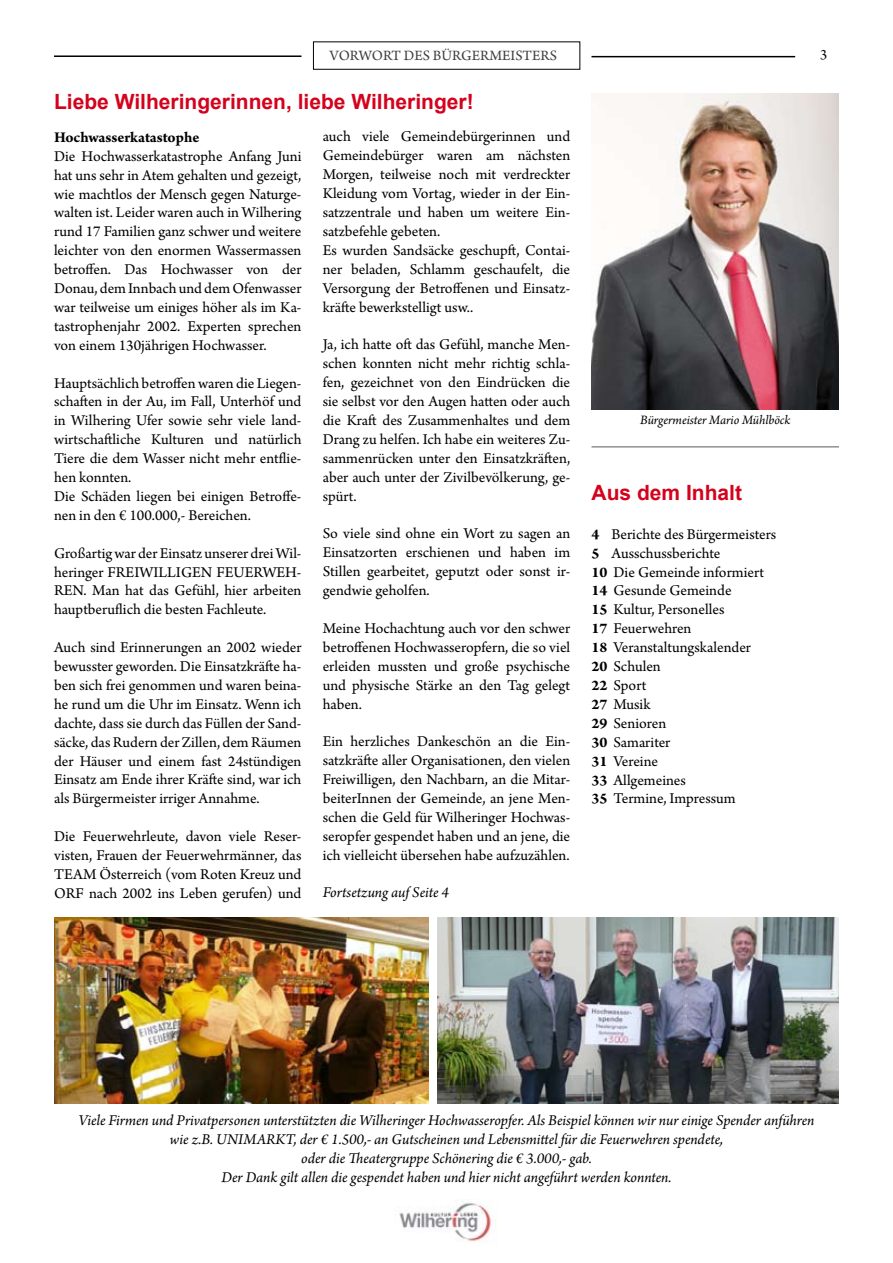
<style>
.page{position:relative;width:893px;height:1263px;background:#fff}
.page>*{position:absolute;margin:0;border:0;box-sizing:border-box;transform-origin:0 0}
.t1{font:700 21px "Arial";color:#d4021d}
.t2{font:15.75px/18.9px "Arno Pro";color:#000;text-align:justify}
.t3{font:italic 15.75px/18.9px "Arno Pro";letter-spacing:-.005em;color:#000;text-align:center}
.t4{font:700 15.75px "Arno Pro";letter-spacing:-.005em;color:#000}
.t5{font:15px "Arno Pro";color:#3e3e40}
.t6{font:15px "Arno Pro";color:#000}
.t7{font:italic 13.5px "Arno Pro";letter-spacing:-.005em;color:#000}
.s1{font-weight:700}
</style>
<div class="page">
<img style="left:399px;top:1202px;width:92px;height:40px">
<hr style="left:591px;top:56px;width:204px;height:1px;background:#000">
<hr style="left:54px;top:55px;width:247px;height:2px;background:#000">
<img style="left:591px;top:94px;width:248px;height:315px">
<hr style="left:591px;top:446px;width:248px;height:1px;background:#58585a">
<img style="left:54px;top:917px;width:374px;height:187px">
<img style="left:438px;top:917px;width:401px;height:186px">
<p class="t5" style="left:330px;top:47px;width:229px">VORWORT DES BÜRGERMEISTERS</p>
<h1 class="t1" style="left:54px;top:87px;width:421px">Liebe Wilheringerinnen, liebe Wilheringer!</h1>
<p class="t4" style="left:54px;top:128px;width:147px">Hochwasserkatastophe</p>
<p class="t2" style="left:54px;top:147px;width:249px">Die Hochwasserkatastrophe Anfang Juni hat uns sehr in Atem gehalten und gezeigt, wie machtlos der Mensch gegen Naturge&shy;walten ist. Leider waren auch in Wilhering rund 17 Familien ganz schwer und weitere leichter von den enormen Wassermassen betroffen. Das Hochwasser von der Donau, dem Innbach und dem Ofenwasser war teilweise um einiges höher als im Ka&shy;tastrophenjahr 2002. Experten sprechen von einem 130jährigen Hochwasser.</p>
<p class="t2" style="left:54px;top:374px;width:249px;text-align:left">Hauptsächlich betroffen waren die Liegen&shy;schaften in der Au, im Fall, Unterhöf und in Wilhering Ufer sowie sehr viele land&shy;wirtschaftliche Kulturen und natürlich Tiere die dem Wasser nicht mehr entflie&shy;hen konnten.<br>Die Schäden liegen bei einigen Betroffe&shy;nen in den € 100.000,- Bereichen.</p>
<p class="t2" style="left:54px;top:544px;width:249px">Großartig war der Einsatz unserer drei Wil&shy;heringer FREIWILLIGEN FEUERWEH-REN. Man hat das Gefühl, hier arbeiten hauptberuflich die besten Fachleute.</p>
<p class="t2" style="left:54px;top:639px;width:249px">Auch sind Erinnerungen an 2002 wieder bewusster geworden. Die Einsatzkräfte ha&shy;ben sich frei genommen und waren beina&shy;he rund um die Uhr im Einsatz. Wenn ich dachte, dass sie durch das Füllen der Sand&shy;säcke, das Rudern der Zillen, dem Räumen der Häuser und einem fast 24stündigen Einsatz am Ende ihrer Kräfte sind, war ich als Bürgermeister irriger Annahme.</p>
<p class="t2" style="left:54px;top:828px;width:249px">Die Feuerwehrleute, davon viele Reser&shy;visten, Frauen der Feuerwehrmänner, das TEAM Österreich (vom Roten Kreuz und ORF nach 2002 ins Leben gerufen) und</p>
<p class="t2" style="left:323px;top:128px;width:249px;text-align:left">auch viele Gemeindebürgerinnen und Gemeindebürger waren am nächsten Morgen, teilweise noch mit verdreckter Kleidung vom Vortag, wieder in der Ein&shy;satzzentrale und haben um weitere Ein&shy;satzbefehle gebeten.<br>Es wurden Sandsäcke geschupft, Contai&shy;ner beladen, Schlamm geschaufelt, die Versorgung der Betroffenen und Einsatz&shy;kräfte bewerkstelligt usw..</p>
<p class="t2" style="left:323px;top:336px;width:249px">Ja, ich hatte oft das Gefühl, manche Men&shy;schen konnten nicht mehr richtig schla&shy;fen, gezeichnet von den Eindrücken die sie selbst vor den Augen hatten oder auch die Kraft des Zusammenhaltes und dem Drang zu helfen. Ich habe ein weiteres Zu&shy;sammenrücken unter den Einsatzkräften, aber auch unter der Zivilbevölkerung, ge&shy;spürt.</p>
<p class="t2" style="left:323px;top:525px;width:249px">So viele sind ohne ein Wort zu sagen an Einsatzorten erschienen und haben im Stillen gearbeitet, geputzt oder sonst ir&shy;gendwie geholfen.</p>
<p class="t2" style="left:323px;top:619px;width:249px">Meine Hochachtung auch vor den schwer betroffenen Hochwasseropfern, die so viel erleiden mussten und große psychische und physische Stärke an den Tag gelegt haben.</p>
<p class="t2" style="left:323px;top:733px;width:249px">Ein herzliches Dankeschön an die Ein&shy;satzkräfte aller Organisationen, den vielen Freiwilligen, den Nachbarn, an die Mitar&shy;beiterInnen der Gemeinde, an jene Men&shy;schen die Geld für Wilheringer Hochwas&shy;seropfer gespendet haben und an jene, die ich vielleicht übersehen habe aufzuzählen.</p>
<p class="t3" style="left:323px;top:884px;width:128px">Fortsetzung auf Seite 4</p>
<p class="t7" style="left:640px;top:412px;width:151px">Bürgermeister Mario Mühlböck</p>
<h1 class="t1" style="left:591px;top:479px;width:152px">Aus dem Inhalt</h1>
<p class="t2" style="left:591px;top:525px;width:186px;text-align:left"><span class="s1">4</span> Berichte des Bürgermeisters<br><span class="s1">5</span> Ausschussberichte<br><span class="s1">10</span> Die Gemeinde informiert<br><span class="s1">14</span> Gesunde Gemeinde<br><span class="s1">15</span> Kultur, Personelles<br><span class="s1">17</span> Feuerwehren<br><span class="s1">18</span> Veranstaltungskalender<br><span class="s1">20</span> Schulen<br><span class="s1">22</span> Sport<br><span class="s1">27</span> Musik<br><span class="s1">29</span> Senioren<br><span class="s1">30</span> Samariter<br><span class="s1">31</span> Vereine<br><span class="s1">33</span> Allgemeines<br><span class="s1">35</span> Termine, Impressum</p>
<p class="t6" style="left:820px;top:46px;width:9px">3</p>
<p class="t3" style="left:78px;top:1111px;width:738px">Viele Firmen und Privatpersonen unterstützten die Wilheringer Hochwasseropfer. Als Beispiel können wir nur einige Spender anführen wie z.B. UNIMARKT, der € 1.500,- an Gutscheinen und Lebensmittel für die Feuerwehren spendete,<br>oder die Theatergruppe Schönering die € 3.000,- gab.<br>Der Dank gilt allen die gespendet haben und hier nicht angeführt werden konnten.</p>
</div>
